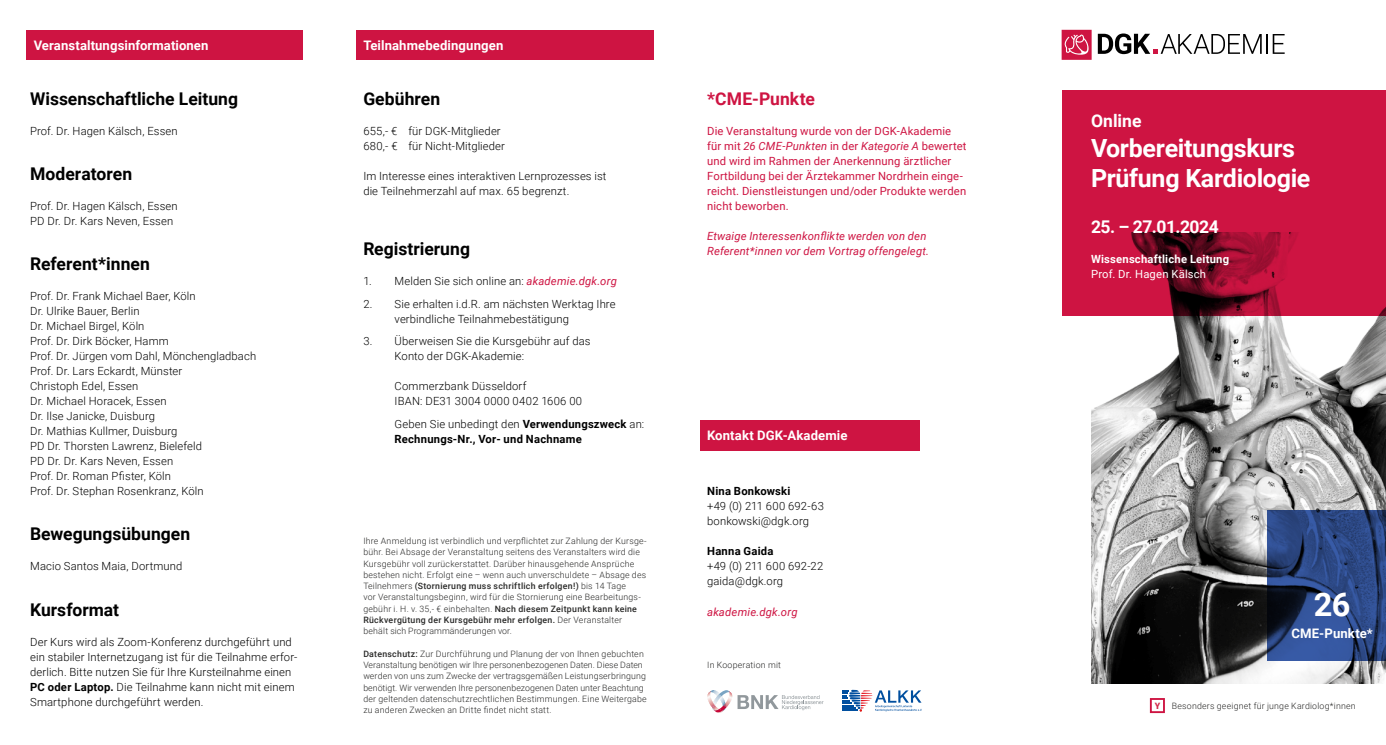
<style>
.page{position:relative;width:1386px;height:745px;background:#fff}
.page>*{position:absolute;margin:0;border:0;box-sizing:border-box;transform-origin:0 0}
.t1{font:700 32.5px "Roboto";color:#fff}
.t2{font:700 25px/30px "Roboto";letter-spacing:-.01em;color:#fff}
.t3{font:700 17.5px "Roboto";color:#000}
.t4{font:700 17.5px "Roboto";letter-spacing:-.03em;color:#fff}
.t5{font:700 17.5px "Roboto";letter-spacing:.005em;color:#ce1442}
.t6{font:700 13.12px "Roboto";letter-spacing:.005em;color:#fff}
.t7{font:300 11.25px/15px "Roboto";letter-spacing:.01em;color:#000}
.t8{font:11.25px/15px "Roboto";letter-spacing:.015em;color:#ce1442}
.t9{font:italic 11.25px/15px "Roboto";letter-spacing:.015em;color:#ce1442}
.t10{font:700 11.25px/15px "Roboto";letter-spacing:.02em;color:#000}
.t11{font:700 11.25px "Roboto";letter-spacing:.015em;color:#fff}
.t12{font:11.25px "Roboto";letter-spacing:.015em;color:#fff}
.t13{font:300 8.75px/11.2px "Roboto";letter-spacing:.025em;color:#282827}
.t14{font:900 8.75px "Roboto";color:#d12849}
.s1{font-weight:700}
.s2{font-weight:400;font-style:italic;color:#ce1442}
.s3{font-weight:300}
.s4{font-weight:500}
.s5{font-style:italic}
</style>
<div class="page">
<div style="left:356px;top:30px;width:298px;height:29px;background:#ce1442"></div>
<svg style="left:707px;top:690px;width:116px;height:23px"></svg>
<svg style="left:842px;top:689px;width:79px;height:22px"></svg>
<div style="left:700px;top:420px;width:220px;height:30px;background:#ce1442"></div>
<hr style="left:1266px;top:34px;width:2px;height:20px;background:#000">
<svg style="left:1272px;top:34px;width:12px;height:20px"></svg>
<svg style="left:1097px;top:33px;width:164px;height:21px"></svg>
<svg style="left:1061px;top:30px;width:30px;height:30px"></svg>
<svg style="left:1149px;top:698px;width:16px;height:15px"></svg>
<div style="left:27px;top:30px;width:276px;height:29px;background:#ce1442"></div>
<img style="left:1091px;top:315px;width:294px;height:367px">
<svg style="left:1267px;top:510px;width:118px;height:150px;background:#29437c"></svg>
<div style="left:1061px;top:90px;width:324px;height:225px;background:#ce1442"></div>
<p class="t6" style="left:34px;top:36px;width:176px">Veranstaltungsinformationen</p>
<h3 class="t3" style="left:30px;top:86px;width:209px">Wissenschaftliche Leitung</h3>
<p class="t7" style="left:30px;top:123px;width:149px">Prof. Dr. Hagen Kälsch, Essen</p>
<h3 class="t3" style="left:30px;top:161px;width:104px">Moderatoren</h3>
<p class="t7" style="left:30px;top:198px;width:149px">Prof. Dr. Hagen Kälsch, Essen<br>PD Dr. Dr. Kars Neven, Essen</p>
<h3 class="t3" style="left:30px;top:251px;width:121px">Referent*innen</h3>
<p class="t7" style="left:30px;top:288px;width:227px">Prof. Dr. Frank Michael Baer, Köln<br>Dr. Ulrike Bauer, Berlin<br>Dr. Michael Birgel, Köln<br>Prof. Dr. Dirk Böcker, Hamm<br>Prof. Dr. Jürgen vom Dahl, Mönchengladbach<br>Prof. Dr. Lars Eckardt, Münster<br>Christoph Edel, Essen<br>Dr. Michael Horacek, Essen<br>Dr. Ilse Janicke, Duisburg<br>Dr. Mathias Kullmer, Duisburg<br>PD Dr. Thorsten Lawrenz, Bielefeld<br>PD Dr. Dr. Kars Neven, Essen<br>Prof. Dr. Roman Pfister, Köln<br>Prof. Dr. Stephan Rosenkranz, Köln</p>
<h3 class="t3" style="left:30px;top:521px;width:162px">Bewegungsübungen</h3>
<p class="t7" style="left:30px;top:558px;width:154px">Macio Santos Maia, Dortmund</p>
<h3 class="t3" style="left:30px;top:596px;width:91px">Kursformat</h3>
<p class="t7" style="left:30px;top:633px;width:269px">Der Kurs wird als Zoom-Konferenz durchgeführt und ein stabiler Internetzugang ist für die Teilnahme erfor&shy;derlich. Bitte nutzen Sie für Ihre Kursteilnahme einen <span class="s1">PC oder Laptop.</span> Die Teilnahme kann nicht mit einem Smartphone durchgeführt werden.</p>
<p class="t6" style="left:363px;top:36px;width:141px">Teilnahmebedingungen</p>
<h3 class="t3" style="left:363px;top:86px;width:78px">Gebühren</h3>
<p class="t7" style="left:363px;top:123px;width:143px">655,- € für DGK-Mitglieder<br>680,- € für Nicht-Mitglieder</p>
<p class="t7" style="left:363px;top:168px;width:245px">Im Interesse eines interaktiven Lernprozesses ist die Teilnehmerzahl auf max. 65 begrenzt.</p>
<h3 class="t3" style="left:363px;top:236px;width:108px">Registrierung</h3>
<p class="t7" style="left:363px;top:273px;width:255px">1. Melden Sie sich online an: <span class="s2">akademie.dgk.org</span></p>
<p class="t7" style="left:394px;top:295px;width:222px;text-indent:-31px">2. Sie erhalten i.d.R. am nächsten Werktag Ihre verbindliche Teilnahmebestätigung</p>
<p class="t7" style="left:394px;top:333px;width:197px;text-indent:-31px">3. Überweisen Sie die Kursgebühr auf das<br>Konto der DGK-Akademie:</p>
<p class="t7" style="left:394px;top:378px;width:189px">Commerzbank Düsseldorf<br>IBAN: DE31 3004 0000 0402 1606 00</p>
<p class="t10" style="left:394px;top:415px;width:251px"><span class="s3">Geben Sie unbedingt den</span> Verwendungszweck <span class="s3">an:<br></span>Rechnungs-Nr., Vor- und Nachname</p>
<p class="t13" style="left:363px;top:534px;width:285px">Ihre Anmeldung ist verbindlich und verpflichtet zur Zahlung der Kursge&shy;bühr. Bei Absage der Veranstaltung seitens des Veranstalters wird die Kursgebühr voll zurückerstattet. Darüber hinausgehende Ansprüche bestehen nicht. Erfolgt eine – wenn auch unverschuldete – Absage des Teilnehmers <span class="s4">(Stornierung muss schriftlich erfolgen!)</span> bis 14 Tage<br>vor Veranstaltungsbeginn, wird für die Stornierung eine Bearbeitungs&shy;gebühr i. H. v. 35,- € einbehalten. <span class="s4">Nach diesem Zeitpunkt kann keine Rückvergütung der Kursgebühr mehr erfolgen.</span> Der Veranstalter behält sich Programmänderungen vor.</p>
<p class="t13" style="left:363px;top:647px;width:285px"><span class="s4">Datenschutz:</span> Zur Durchführung und Planung der von Ihnen gebuchten Veranstaltung benötigen wir Ihre personenbezogenen Daten. Diese Daten werden von uns zum Zwecke der vertragsgemäßen Leistungserbringung benötigt. Wir verwenden Ihre personenbezogenen Daten unter Beachtung der geltenden datenschutzrechtlichen Bestimmungen. Eine Weitergabe zu anderen Zwecken an Dritte findet nicht statt.</p>
<h3 class="t5" style="left:707px;top:86px;width:109px">*CME-Punkte</h3>
<p class="t8" style="left:707px;top:123px;width:261px">Die Veranstaltung wurde von der DGK-Akademie für mit <span class="s5">26 CME-Punkten</span> in der <span class="s5">Kategorie A</span> bewertet und wird im Rahmen der Anerkennung ärztlicher Fortbildung bei der Ärztekammer Nordrhein einge&shy;reicht. Dienstleistungen und/oder Produkte werden nicht beworben.</p>
<p class="t9" style="left:707px;top:228px;width:223px">Etwaige Interessenkonflikte werden von den<br>Referent*innen vor dem Vortrag offengelegt.</p>
<p class="t6" style="left:707px;top:426px;width:142px">Kontakt DGK-Akademie</p>
<p class="t10" style="left:707px;top:483px;width:85px">Nina Bonkowski</p>
<p class="t7" style="left:707px;top:498px;width:118px">+49 (0) 211 600 692-63 bonkowski@dgk.org</p>
<p class="t10" style="left:707px;top:543px;width:68px">Hanna Gaida</p>
<p class="t7" style="left:707px;top:558px;width:118px">+49 (0) 211 600 692-22 gaida@dgk.org</p>
<p class="t9" style="left:707px;top:603px;width:92px">akademie.dgk.org</p>
<p class="t13" style="left:707px;top:658px;width:75px">In Kooperation mit</p>
<h3 class="t4" style="left:1091px;top:109px;width:52px">Online</h3>
<h2 class="t2" style="left:1091px;top:132px;width:221px">Vorbereitungskurs<br>Prüfung Kardiologie</h2>
<h3 class="t4" style="left:1091px;top:214px;width:129px">25. – 27.01.2024</h3>
<p class="t11" style="left:1091px;top:250px;width:140px">Wissenschaftliche Leitung</p>
<p class="t12" style="left:1091px;top:265px;width:117px">Prof. Dr. Hagen Kälsch</p>
<h1 class="t1" style="left:1313px;top:580px;width:38px">26</h1>
<p class="t6" style="left:1291px;top:623px;width:83px">CME-Punkte*</p>
<p class="t14" style="left:1154px;top:699px;width:7px">Y</p>
<p class="t13" style="left:1171px;top:699px;width:185px">Besonders geeignet für junge Kardiolog*innen</p>
</div>
